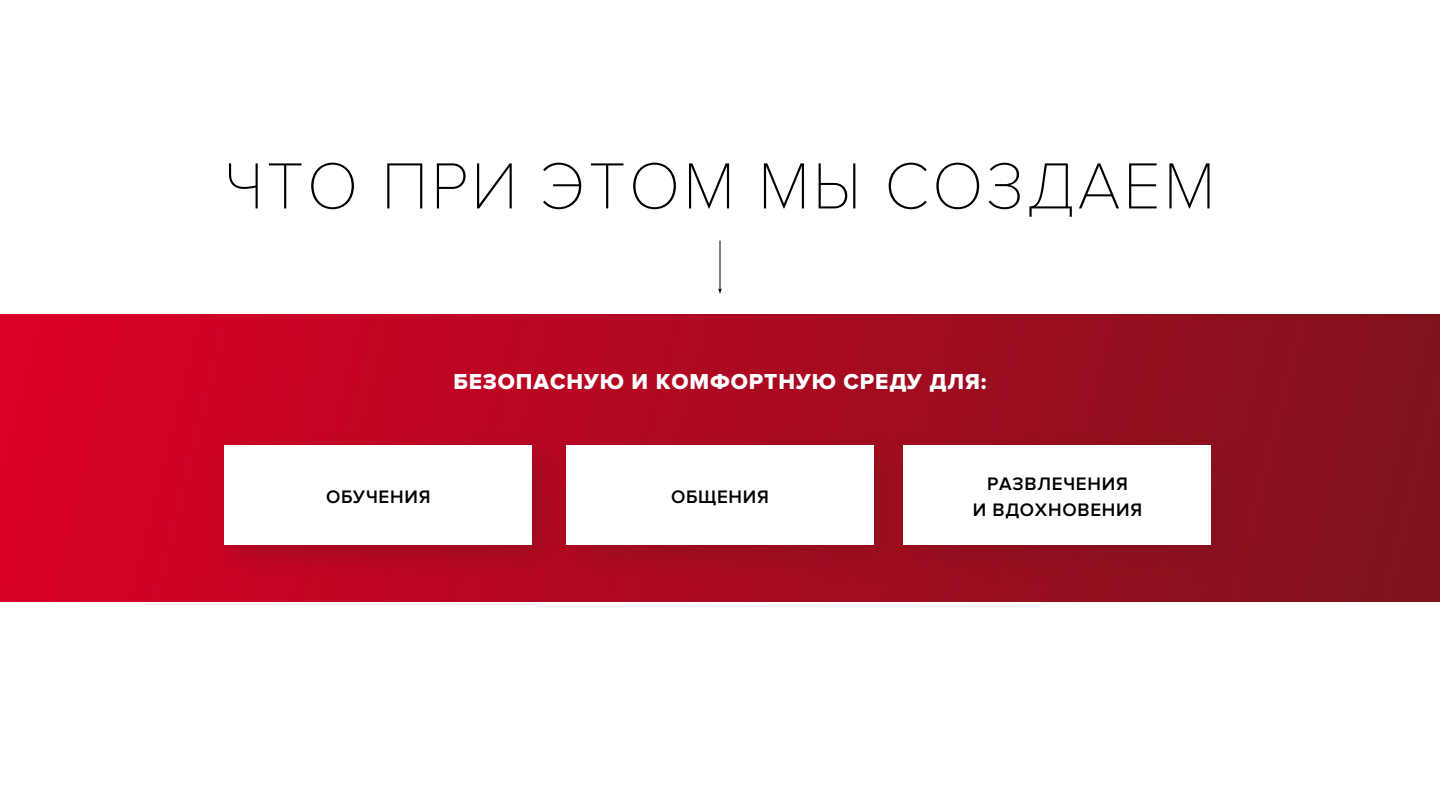
<style>
.page{position:relative;width:1440px;height:810px;background:#fff}
.page>*{position:absolute;margin:0;border:0;box-sizing:border-box;transform-origin:0 0}
.t1{font:100 67.5px "Proxima Nova T";letter-spacing:.04em;color:#000}
.t2{font:22.5px "Proxima Nova Extrabld";letter-spacing:.04em;color:#fff}
.t3{font:600 18.75px/26.2px "Proxima Nova";letter-spacing:.04em;color:#000;text-align:center}
</style>
<div class="page">
<div style="left:0;top:315px;width:1440px;height:287px;background:linear-gradient(to right,#da0027,#80131c)"></div>
<div style="left:552px;top:431px;width:358px;height:150px;background:#7e131c;opacity:.5"></div>
<div style="left:566px;top:446px;width:308px;height:99px;background:#fff"></div>
<div style="left:210px;top:431px;width:358px;height:150px;background:#7e131c;opacity:.5"></div>
<div style="left:225px;top:446px;width:307px;height:99px;background:#fff"></div>
<div style="left:889px;top:431px;width:359px;height:150px;background:#7e131c;opacity:.5"></div>
<div style="left:904px;top:446px;width:307px;height:99px;background:#fff"></div>
<hr style="left:720px;top:241px;width:1px;height:49px;background:#000">
<svg style="left:718px;top:289px;width:4px;height:5px"></svg>
<h1 class="t1" style="left:225px;top:147px;width:992px">ЧТО ПРИ ЭТОМ МЫ СОЗДАЕМ</h1>
<p class="t2" style="left:453px;top:369px;width:535px">БЕЗОПАСНУЮ И КОМФОРТНУЮ СРЕДУ ДЛЯ:</p>
<p class="t3" style="left:326px;top:484px;width:106px">ОБУЧЕНИЯ</p>
<p class="t3" style="left:671px;top:484px;width:99px">ОБЩЕНИЯ</p>
<p class="t3" style="left:973px;top:471px;width:171px">РАЗВЛЕЧЕНИЯ<br>И ВДОХНОВЕНИЯ</p>
</div>
